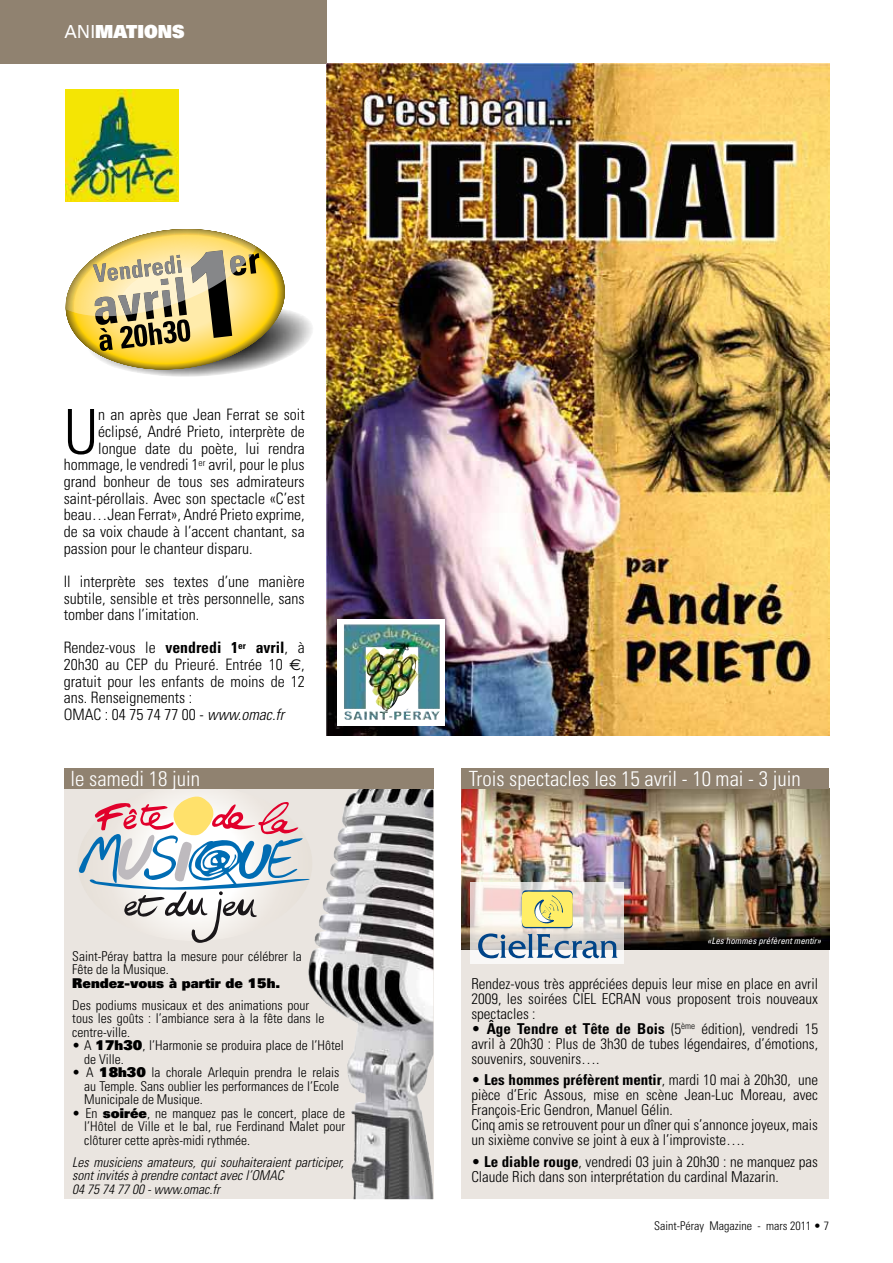
<style>
.page{position:relative;width:893px;height:1263px;background:#fff}
.page>*{position:absolute;margin:0;border:0;box-sizing:border-box;transform-origin:0 0}
.t1{font:300 condensed 61.8px "Univers";color:#000}
.t2{font:300 condensed 21px "Univers";color:#fff}
.t3{font:900 18px "Univers";color:#fff;scale:.96 1}
.t4{font:300 condensed 15.75px/16.6px "Univers";color:#000;text-align:justify}
.t5{font:300 condensed 15px/15px "Univers";color:#000;text-align:justify}
.t6{font:300 condensed 13.5px/13.5px "Univers";color:#000}
.t7{font:italic 300 condensed 13.5px/13.5px "Univers";color:#000}
.t8{font:900 13.5px "Univers";color:#000}
.t9{font:300 condensed 12px "Univers";color:#000}
.t10{font:italic condensed 9px "Univers";color:#fff}
.s1{font-weight:400}
.s2{font-weight:700}
.s3{font-family:"Euro Sans";font-weight:400;font-stretch:normal}
.s4{font-style:italic}
.s5{font-weight:900;font-stretch:normal}
</style>
<div class="page">
<svg style="left:64px;top:789px;width:369px;height:410px;background:#d8d3d0"></svg>
<div style="left:461px;top:788px;width:368px;height:411px;background:#eae5e0"></div>
<div style="left:0;top:0;width:326px;height:64px;background:#908270"></div>
<img style="left:326px;top:64px;width:503px;height:672px">
<svg style="left:65px;top:229px;width:248px;height:148px"></svg>
<div style="left:337px;top:619px;width:108px;height:107px;background:#fff"></div>
<img style="left:344px;top:624px;width:96px;height:96px">
<img style="left:461px;top:789px;width:368px;height:160px">
<div style="left:461px;top:769px;width:368px;height:20px;background:#908270"></div>
<img style="left:308px;top:789px;width:95px;height:218px">
<img style="left:77px;top:789px;width:235px;height:152px">
<svg style="left:78px;top:794px;width:232px;height:149px"></svg>
<div style="left:64px;top:769px;width:369px;height:20px;background:#908270"></div>
<svg style="left:470px;top:882px;width:153px;height:82px;fill:#f9f5f0"></svg>
<svg style="left:478px;top:890px;width:140px;height:68px"></svg>
<img style="left:65px;top:89px;width:113px;height:113px">
<p class="t3" style="left:64px;top:25px;width:127px"><span class="s1">ANI</span>MATIONS</p>
<h1 class="t1" style="left:64px;top:408px;width:36px">U</h1>
<p class="t4" style="left:98px;top:408px;width:208px">n an après que Jean Ferrat se soit</p>
<p class="t4" style="left:98px;top:424px;width:208px">éclipsé, André Prieto, interprète de</p>
<p class="t4" style="left:98px;top:441px;width:208px">longue date du poète, lui rendra</p>
<p class="t4" style="left:64px;top:458px;width:242px">hommage, le vendredi 1<sup>er</sup> avril, pour le plus</p>
<p class="t4" style="left:64px;top:474px;width:242px">grand bonheur de tous ses admirateurs</p>
<p class="t4" style="left:64px;top:491px;width:242px">saint-pérollais. Avec son spectacle «C’est</p>
<p class="t4" style="left:64px;top:508px;width:242px">beau…Jean Ferrat», André Prieto exprime,</p>
<p class="t4" style="left:64px;top:524px;width:242px">de sa voix chaude à l’accent chantant, sa</p>
<p class="t4" style="left:64px;top:541px;width:190px">passion pour le chanteur disparu.</p>
<p class="t4" style="left:64px;top:574px;width:242px">Il interprète ses textes d’une manière subtile, sensible et très personnelle, sans tomber dans l’imitation.</p>
<p class="t4" style="left:64px;top:641px;width:242px;text-align:left">Rendez-vous le <span class="s2">vendredi 1</span><sup>er</sup> <span class="s2">avril</span>, à<br>20h30 au CEP du Prieuré. Entrée 10 <span class="s3">€</span>, gratuit pour les enfants de moins de 12 ans. Renseignements :<br>O MAC : 04 7 5 74 77 00 - <span class="s4">www.omac.fr</span></p>
<h2 class="t2" style="left:71px;top:770px;width:131px">le samedi 18 juin</h2>
<p class="t6" style="left:72px;top:950px;width:231px">Saint-Péray battra la mesure pour célébrer la<br>Fête de la Musique.</p>
<p class="t8" style="left:72px;top:977px;width:209px">Rendez-vous à partir de 15h.</p>
<p class="t6" style="left:72px;top:999px;width:254px">Des podiums musicaux et des animations pour tous les goûts : l’ambiance sera à la fête dans le centre-ville.</p>
<p class="t6" style="left:84px;top:1040px;width:261px;text-indent:-12px">• A <span class="s5">17h30</span>, l’Harmonie se produira place de l’Hôtel de Ville.</p>
<p class="t6" style="left:84px;top:1067px;width:257px;text-align:justify;text-indent:-12px">• A <span class="s5">18h30</span> la chorale Arlequin prendra le relais au Temple. Sans oublier les performances de l’Ecole Municipale de Musique.</p>
<p class="t6" style="left:84px;top:1107px;width:262px;text-align:justify;text-indent:-12px">• En <span class="s5">soirée</span>, ne manquez pas le concert, place de l’Hôtel de Ville et le bal, rue Ferdinand Malet pour clôturer cette après-midi rythmée.</p>
<p class="t7" style="left:72px;top:1156px;width:276px">Les musiciens amateurs, qui souhaiteraient participer, sontinvités à prendre contactavec l’OMAC<br>04 75 74 77 00 -www.omac.fr</p>
<h2 class="t2" style="left:469px;top:770px;width:333px">Trois spectacles les 15 avril - 10 mai - 3 juin</h2>
<p class="t10" style="left:707px;top:937px;width:117px">«Les hommes préfèrentmentir»</p>
<p class="t5" style="left:471px;top:977px;width:348px">Rendez-vous très appréciées depuis leur mise en place en avril 2009, les soirées CIEL ECRAN vous proposent trois nouveaux spectacles :</p>
<p class="t5" style="left:471px;top:1022px;width:348px">• <span class="s2">Âge Tendre et Tête de Bois</span> (5<sup>ème</sup> édition), vendredi 15 avril à 20h30 : Plus de 3h30 de tubes légendaires, d’émotions, souvenirs, souvenirs….</p>
<p class="t5" style="left:471px;top:1074px;width:348px;text-align:left">• <span class="s2">Les hommes préfèrent mentir</span>, mardi 10 mai à 20h30, une pièce d’Eric Assous, mise en scène Jean-Luc Moreau, avec François-Eric Gendron, Manuel Gélin.<br>Cinq amis se retrouvent pour un dîner qui s’annonce joyeux, mais un sixième convive se joint à eux à l’improviste….</p>
<p class="t5" style="left:471px;top:1155px;width:348px">• <span class="s2">Le diable rouge</span>, vendredi 03 juin à 20h30 : ne manquez pas<br>Claude Rich dans son interprétation du cardinal Mazarin.</p>
<p class="t9" style="left:654px;top:1221px;width:177px">Saint-Péray Magazine - mars 2011 • 7</p>
</div>
